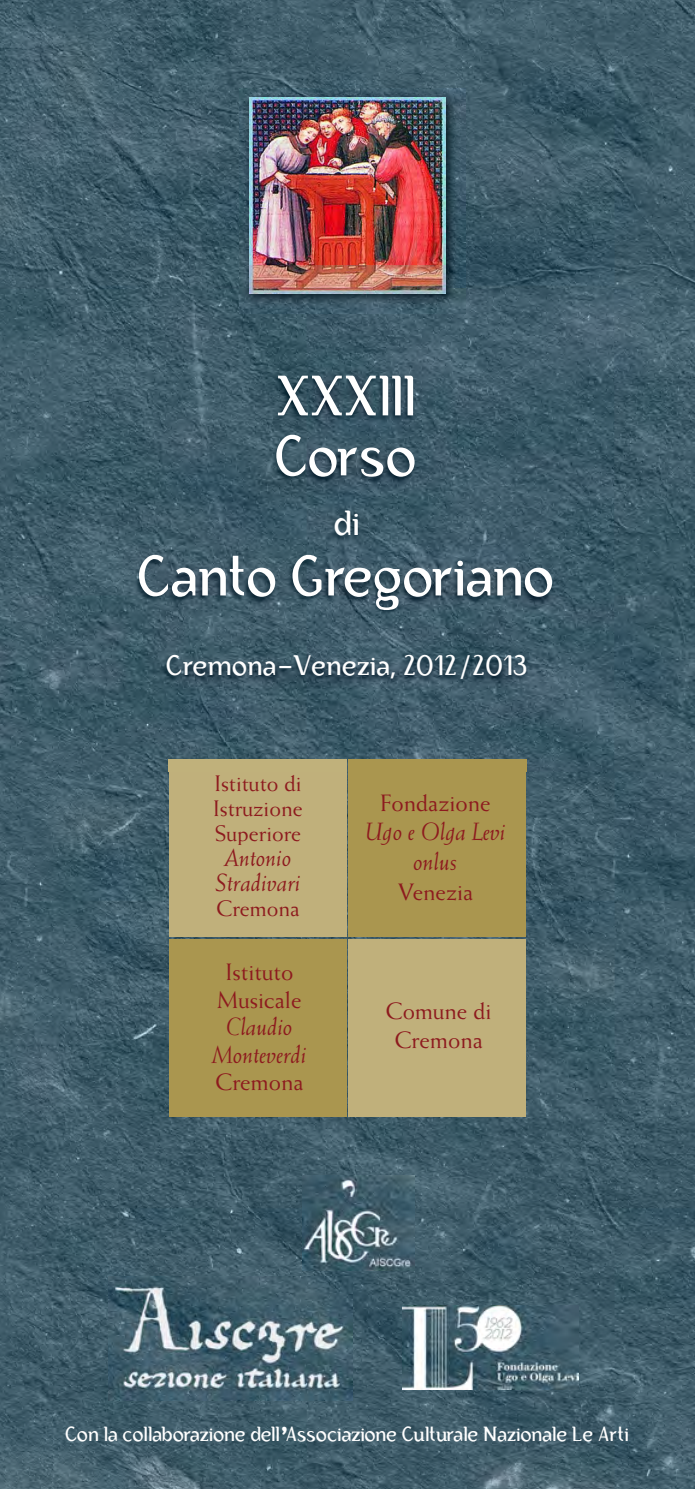
<style>
.page{position:relative;width:695px;height:1489px;background:#fff}
.page>*{position:absolute;margin:0;border:0;box-sizing:border-box;transform-origin:0 0}
.t1{font:55.5px/60px "Bertolt Brecht";color:#fff}
.t2{font:34px "Bertolt Brecht";color:#fff}
.t3{font:27.5px "Bertolt Brecht";letter-spacing:.015em;color:#fff}
.t4{font:italic 25px/27.5px "Weiss";color:#8d1a1e;text-align:center}
.t5{font:23.75px/27.5px "Weiss";color:#8d1a1e;text-align:center}
.t6{font:22.5px/25px "Weiss";color:#8d1a1e;text-align:justify}
.t7{font:20px "Bertolt Brecht";color:#fff}
.s1{font-family:"Lucida Grande"}
.s2{font-family:"Cooper Black Std";font-style:italic}
</style>
<div class="page">
<img style="left:0;top:0;width:694px;height:1488px">
<div style="left:348px;top:939px;width:178px;height:177px;background:#c0b07b"></div>
<div style="left:169px;top:759px;width:177px;height:177px;background:#c0b07b"></div>
<div style="left:169px;top:939px;width:177px;height:177px;background:#aa964f"></div>
<div style="left:348px;top:759px;width:178px;height:177px;background:#aa964f"></div>
<img style="left:109px;top:1276px;width:243px;height:124px">
<img style="left:0;top:289px;width:694px;height:482px">
<img style="left:169px;top:759px;width:177px;height:12px">
<img style="left:348px;top:759px;width:178px;height:12px">
<img style="left:240px;top:88px;width:225px;height:225px">
<img style="left:249px;top:98px;width:196px;height:196px">
<img style="left:302px;top:1175px;width:113px;height:94px">
<img style="left:402px;top:1305px;width:176px;height:83px">
<h1 class="t1" style="left:276px;top:371px;width:144px">XXXIII<br>Corso</h1>
<h2 class="t2" style="left:334px;top:510px;width:27px">di</h2>
<h1 class="t1" style="left:139px;top:551px;width:418px">Canto Gregoriano</h1>
<h3 class="t3" style="left:167px;top:654px;width:363px">Cremona<span class="s1">-</span>Venezia, 2012<span class="s1">/</span>2013</h3>
<p class="t6" style="left:213px;top:772px;width:91px">Istituto di Istruzione Superiore</p>
<p class="t4" style="left:215px;top:846px;width:87px;line-height:25px">Antonio<br>Stradivari</p>
<p class="t6" style="left:216px;top:897px;width:85px">Cremona</p>
<p class="t5" style="left:217px;top:959px;width:86px">Istituto<br>Musicale</p>
<p class="t4" style="left:212px;top:1014px;width:96px">Claudio<br>Monteverdi</p>
<p class="t5" style="left:215px;top:1069px;width:90px">Cremona</p>
<p class="t5" style="left:380px;top:791px;width:112px">Fondazione</p>
<p class="t4" style="left:365px;top:818px;width:142px;line-height:30px">Ugo e Olga Levi onlus</p>
<p class="t5" style="left:397px;top:879px;width:77px">Venezia</p>
<p class="t5" style="left:385px;top:998px;width:108px;line-height:28.5px">Comune di<br>Cremona</p>
<p class="t7" style="left:66px;top:1425px;width:565px">Con la collaborazione dell<span class="s2">’</span>Associazione Culturale Nazionale Le Arti</p>
</div>
